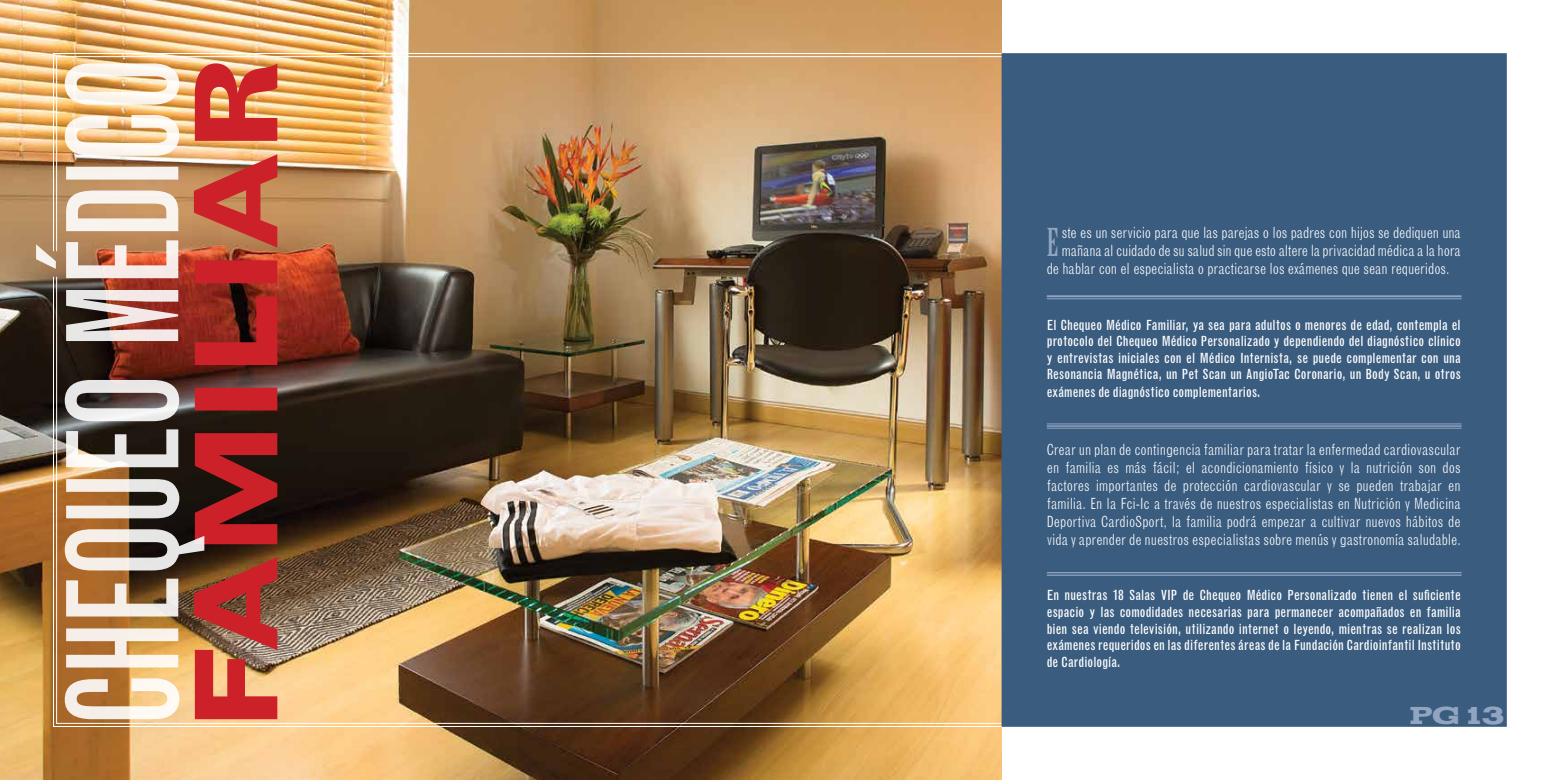
<style>
.page{position:relative;width:1560px;height:780px;background:#fff}
.page>*{position:absolute;margin:0;border:0;box-sizing:border-box;transform-origin:0 0}
.t1{font:37.5px "Birch Std";color:#91a5c1}
.t2{font:27.5px "Acknowledgement";color:#91a5c1}
.t3{font:300 condensed 15px/18px "Grotesque";letter-spacing:-.01em;color:#fff;text-align:justify}
.t4{font:condensed 13.75px/16.5px "Grotesque";letter-spacing:.005em;color:#fff;text-align:justify}
</style>
<div class="page">
<img style="left:0;top:0;width:1001px;height:780px">
<svg style="left:204px;top:252px;width:73px;height:24px;background:#c62f2b"></svg>
<img style="left:36px;top:63px;width:168px;height:656px">
<img style="left:53px;top:276px;width:950px;height:451px">
<img style="left:53px;top:53px;width:948px;height:199px">
<div style="left:1001px;top:53px;width:505px;height:673px;background:#3a5c7f"></div>
<hr style="left:1046px;top:295px;width:415px;height:2px;background:#91a5c1">
<hr style="left:1046px;top:298px;width:415px;height:1px;background:#91a5c1">
<hr style="left:1046px;top:423px;width:415px;height:1px;background:#91a5c1">
<hr style="left:1046px;top:425px;width:415px;height:2px;background:#91a5c1">
<hr style="left:1046px;top:428px;width:415px;height:1px;background:#91a5c1">
<hr style="left:1046px;top:572px;width:415px;height:1px;background:#91a5c1">
<hr style="left:1046px;top:574px;width:415px;height:1px;background:#91a5c1">
<p class="t3" style="left:1061px;top:223px;width:400px">ste es un servicio para que las parejas o los padres con hijos se dediquen una</p>
<p class="t3" style="left:1061px;top:241px;width:400px">mañana al cuidado de su salud sin que esto altere la privacidad médica a la hora</p>
<p class="t3" style="left:1046px;top:259px;width:404px">de hablar con el especialista o practicarse los exámenes que sean requeridos.</p>
<h1 class="t1" style="left:1046px;top:221px;width:13px">E</h1>
<p class="t4" style="left:1046px;top:317px;width:415px">El Chequeo Médico Familiar, ya sea para adultos o menores de edad, contempla el protocolo del Chequeo Médico Personalizado y dependiendo del diagnóstico clínico y entrevistas iniciales con el Médico Internista, se puede complementar con una Resonancia Magnética, un Pet Scan un AngioTac Coronario, un Body Scan, u otros</p>
<p class="t4" style="left:1046px;top:384px;width:215px">exámenes de diagnóstico complementarios.</p>
<p class="t3" style="left:1046px;top:440px;width:415px">Crear un plan de contingencia familiar para tratar la enfermedad cardiovascular en familia es más fácil; el acondicionamiento físico y la nutrición son dos factores importantes de protección cardiovascular y se pueden trabajar en familia. En la Fci-Ic a través de nuestros especialistas en Nutrición y Medicina Deportiva CardioSport, la familia podrá empezar a cultivar nuevos hábitos de vida y aprender de nuestros especialistas sobre menús y gastronomía saludable.</p>
<p class="t4" style="left:1046px;top:587px;width:415px">En nuestras 18 Salas VIP de Chequeo Médico Personalizado tienen el suficiente espacio y las comodidades necesarias para permanecer acompañados en familia bien sea viendo televisión, utilizando internet o leyendo, mientras se realizan los exámenes requeridos en las diferentes áreas de la Fundación Cardioinfantil Instituto de Cardiología.</p>
<h2 class="t2" style="left:1409px;top:701px;width:96px">PG 13</h2>
</div>
